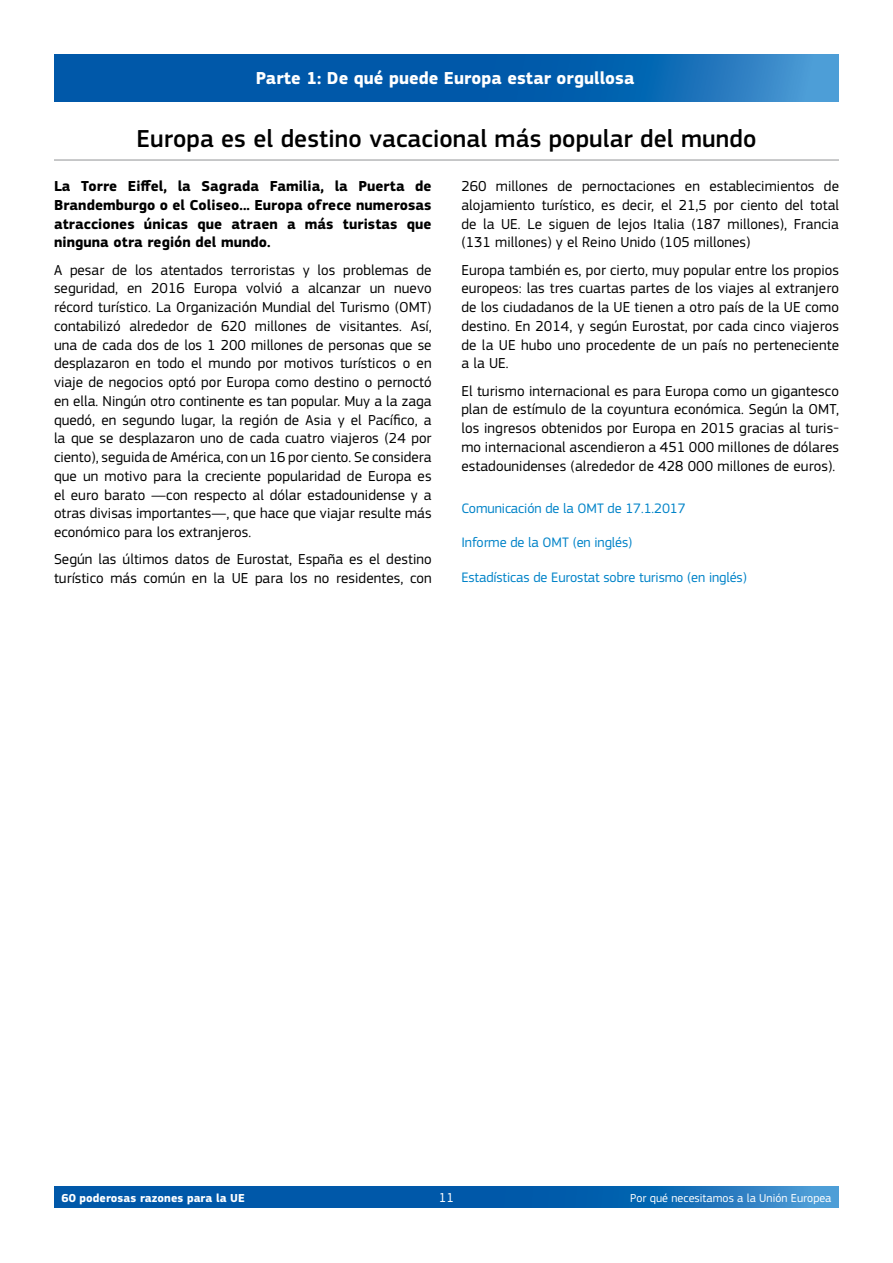
<style>
.page{position:relative;width:893px;height:1263px;background:#fff}
.page>*{position:absolute;margin:0;border:0;box-sizing:border-box;transform-origin:0 0}
.t1{font:500 25.5px "PF Square Sans Pro";letter-spacing:.005em;color:#000}
.t2{font:700 18px "PF Square Sans Pro";letter-spacing:.005em;color:#fff}
.t3{font:15px/18.8px "PF Square Sans Pro";letter-spacing:.005em;color:#000;text-align:justify}
.t4{font:700 15px/18.8px "PF Square Sans Pro";letter-spacing:.005em;color:#000;text-align:justify}
.t5{font:14.25px "PF Square Sans Pro";letter-spacing:-.005em;color:#0083c8}
.t6{font:13.5px "PF Square Sans Pro";color:#fff}
.t7{font:12px "PF Square Sans Pro";letter-spacing:.005em;color:#fff}
.t8{font:700 12px "PF Square Sans Pro";letter-spacing:.005em;color:#fff}
</style>
<div class="page">
<svg style="left:55px;top:55px;width:783px;height:47px;background:#0a63b0"></svg>
<svg style="left:55px;top:1187px;width:783px;height:20px;background:#0a62b0"></svg>
<hr style="left:54px;top:160px;width:785px;height:1px;background:#919495">
<p class="t2" style="left:256px;top:67px;width:380px">Parte 1: De qué puede Europa estar orgullosa</p>
<h1 class="t1" style="left:136px;top:124px;width:621px">Europa es el destino vacacional más popular del mundo</h1>
<p class="t4" style="left:54px;top:177px;width:379px">La Torre Eiffel, la Sagrada Familia, la Puerta de Brandemburgo o el Coliseo... Europa ofrece numerosas atracciones únicas que atraen a más turistas que ninguna otra región del mundo.</p>
<p class="t3" style="left:54px;top:260px;width:379px">A pesar de los atentados terroristas y los problemas de seguridad, en 2016 Europa volvió a alcanzar un nuevo récord turístico. La Organización Mundial del Turismo (OMT) contabilizó alrededor de 620 millones de visitantes. Así, una de cada dos de los 1 200 millones de personas que se desplazaron en todo el mundo por motivos turísticos o en viaje de negocios optó por Europa como destino o pernoctó en ella. Ningún otro continente es tan popular. Muy a la zaga quedó, en segundo lugar, la región de Asia y el Pacífico, a la que se desplazaron uno de cada cuatro viajeros (24 por ciento), seguida de América, con un 16 por ciento. Se considera que un motivo para la creciente popularidad de Europa es el euro barato —con respecto al dólar estadounidense y a otras divisas importantes—, que hace que viajar resulte más económico para los extranjeros.</p>
<p class="t3" style="left:54px;top:550px;width:379px">Según las últimos datos de Eurostat, España es el destino turístico más común en la UE para los no residentes, con</p>
<p class="t3" style="left:461px;top:177px;width:379px">260 millones de pernoctaciones en establecimientos de alojamiento turístico, es decir, el 21,5 por ciento del total de la UE. Le siguen de lejos Italia (187 millones), Francia (131 millones) y el Reino Unido (105 millones)</p>
<p class="t3" style="left:461px;top:260px;width:379px">Europa también es, por cierto, muy popular entre los propios europeos: las tres cuartas partes de los viajes al extranjero de los ciudadanos de la UE tienen a otro país de la UE como destino. En 2014, y según Eurostat, por cada cinco viajeros de la UE hubo uno procedente de un país no perteneciente a la UE.</p>
<p class="t3" style="left:461px;top:381px;width:379px">El turismo internacional es para Europa como un gigantesco plan de estímulo de la coyuntura económica. Según la OMT, los ingresos obtenidos por Europa en 2015 gracias al turis&shy;mo internacional ascendieron a 451 000 millones de dólares estadounidenses (alrededor de 428 000 millones de euros).</p>
<p class="t5" style="left:461px;top:500px;width:226px">Comunicación de la OMT de 17.1.2017</p>
<p class="t5" style="left:461px;top:534px;width:173px">Informe de la OMT (en inglés)</p>
<p class="t5" style="left:461px;top:568px;width:287px">Estadísticas de Eurostat sobre turismo (en inglés)</p>
<p class="t8" style="left:62px;top:1190px;width:185px">60 poderosas razones para la UE</p>
<p class="t6" style="left:439px;top:1190px;width:17px">11</p>
<p class="t7" style="left:630px;top:1190px;width:203px">Por qué necesitamos a la Unión Europea</p>
</div>
